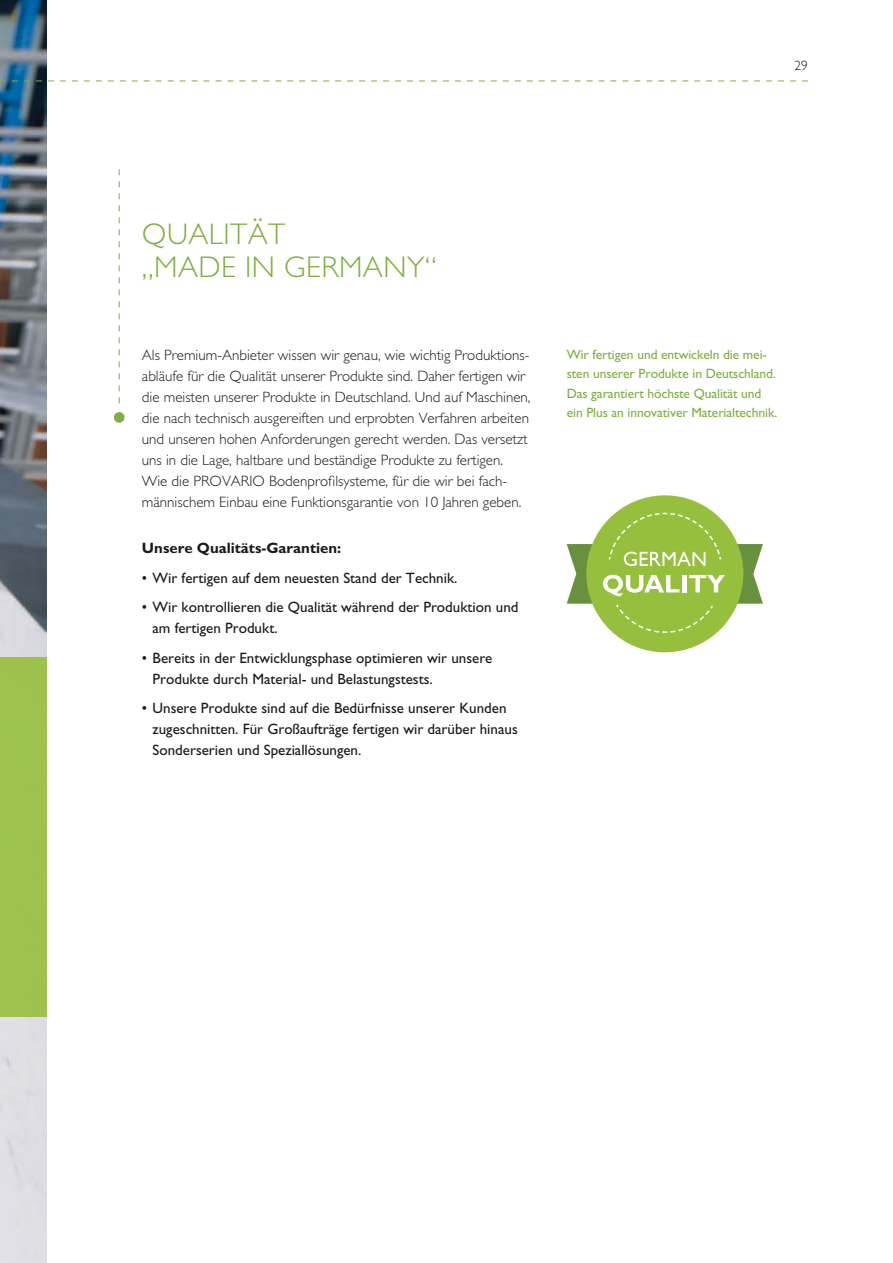
<style>
.page{position:relative;width:893px;height:1263px;background:#fff}
.page>*{position:absolute;margin:0;border:0;box-sizing:border-box;transform-origin:0 0}
.t1{font:300 30px/33px "Gill Sans";letter-spacing:.015em;color:#7fae41}
.t2{font:300 15px/21px "Gill Sans";color:#1a181b}
.t3{font:15px/21px "Gill Sans";color:#1a181b}
.t4{font:700 15px "Gill Sans";color:#1a181b}
.t5{font:13.5px/19.5px "Gill Sans";letter-spacing:-.005em;color:#7fae41}
.t6{font:300 13.5px "Gill Sans";color:#1a181b}
</style>
<div class="page">
<img style="left:0;top:0;width:47px;height:1263px">
<svg style="left:119px;top:169px;width:1px;height:234px"></svg>
<div style="left:114px;top:412px;width:11px;height:11px;background:#7fae41;border-radius:50%"></div>
<div style="left:0;top:657px;width:47px;height:360px;background:#9ec24e"></div>
<svg style="left:0;top:80px;width:808px;height:1px"></svg>
<svg style="left:567px;top:495px;width:196px;height:157px"></svg>
<p class="t6" style="left:794px;top:58px;width:15px">29</p>
<h1 class="t1" style="left:142px;top:217px;width:296px">QUALITÄT<br>„MADE IN GERMANY“</h1>
<p class="t2" style="left:142px;top:345px;width:390px">Als Premium-Anbieter wissen wir genau, wie wichtig Produktions&shy;abläufe für die Qualität unserer Produkte sind. Daher fertigen wir die meisten unserer Produkte in Deutschland. Und auf Maschinen, die nach technisch ausgereiften und erprobten Verfahren arbeiten und unseren hohen Anforderungen gerecht werden. Das versetzt uns in die Lage, haltbare und beständige Produkte zu fertigen.<br>Wie die PROVARIO Bodenprofilsysteme, für die wir bei fach&shy;männischem Einbau eine Funktionsgarantie von 10 Jahren geben.</p>
<p class="t4" style="left:142px;top:539px;width:201px">Unsere Qualitäts-Garantien:</p>
<p class="t3" style="left:142px;top:567px;width:317px">• Wir fertigen auf dem neuesten Stand der Technik.</p>
<p class="t3" style="left:153px;top:597px;width:367px;text-indent:-11px">• Wir kontrollieren die Qualität während der Produktion und am fertigen Produkt.</p>
<p class="t3" style="left:153px;top:647px;width:341px;text-indent:-11px">• Bereits in der Entwicklungsphase optimieren wir unsere<br>Produkte durch Material- und Belastungstests.</p>
<p class="t3" style="left:153px;top:698px;width:367px;text-indent:-11px">• Unsere Produkte sind auf die Bedürfnisse unserer Kunden zugeschnitten. Für Großaufträge fertigen wir darüber hinaus<br>Sonderserien und Speziallösungen.</p>
<p class="t5" style="left:567px;top:345px;width:212px">Wir fertigen und entwickeln die mei&shy;sten unserer Produkte in Deutschland.<br>Das garantiert höchste Qualität und ein Plus an innovativer Materialtechnik.</p>
</div>
